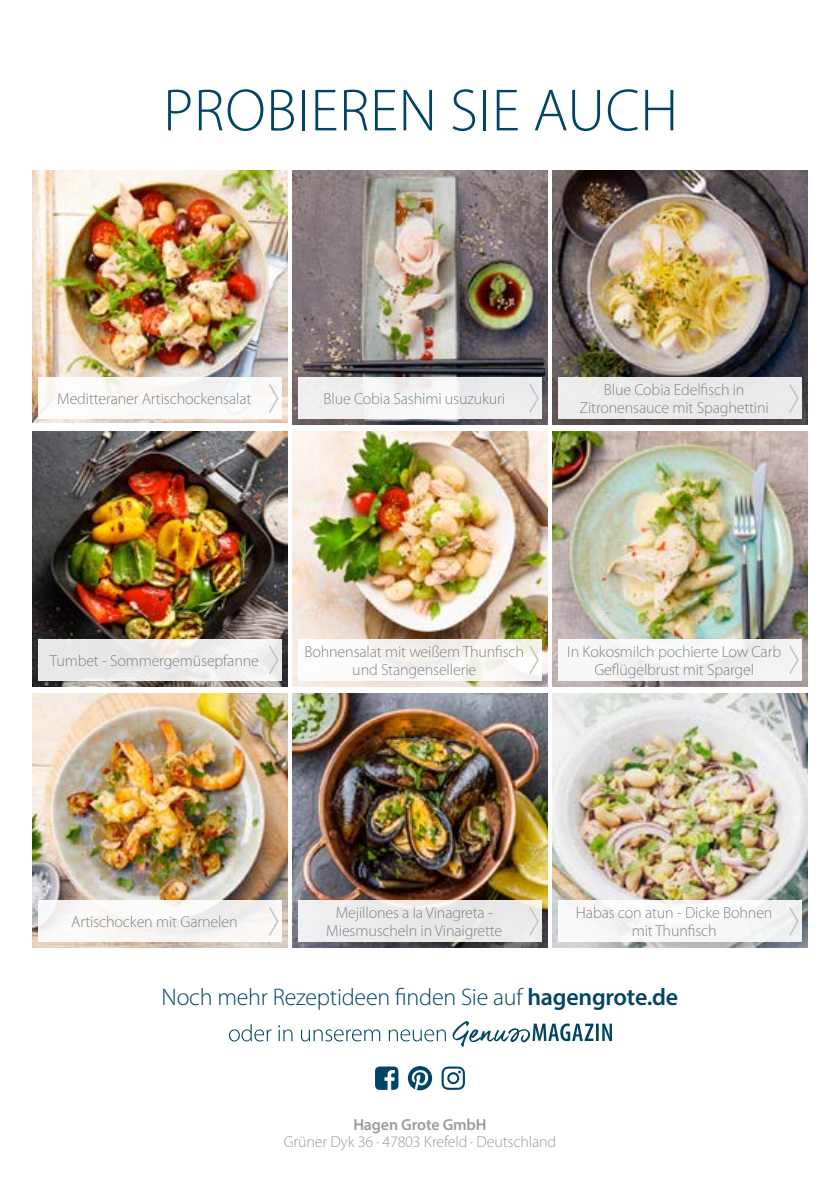
<style>
.page{position:relative;width:840px;height:1191px;background:#fff}
.page>*{position:absolute;margin:0;border:0;box-sizing:border-box;transform-origin:0 0}
.t1{font:300 60px "Myriad Pro";letter-spacing:.01em;color:#004565}
.t2{font:300 24px "Myriad Pro";letter-spacing:-.01em;color:#004565}
.t3{font:300 16px/18px "Myriad Pro";letter-spacing:-.01em;color:#7d8386;text-align:center}
.t4{font:300 16px "Myriad Pro";letter-spacing:-.01em;color:#979da0}
.t5{font:600 16px "Myriad Pro";letter-spacing:-.01em;color:#979da0}
.s1{font-weight:600}
</style>
<div class="page">
<img style="left:33px;top:170px;width:254px;height:252px">
<div style="left:38px;top:378px;width:243px;height:41px;background:#fbf9f8"></div>
<img style="left:33px;top:693px;width:254px;height:254px">
<div style="left:38px;top:900px;width:243px;height:42px;background:linear-gradient(to right,#faf8f6,#f4f3f1)"></div>
<img style="left:292px;top:693px;width:255px;height:254px">
<div style="left:298px;top:900px;width:243px;height:42px;background:#ebeaea"></div>
<img style="left:33px;top:431px;width:254px;height:255px">
<div style="left:38px;top:639px;width:243px;height:41px;background:linear-gradient(to right,#e5e5e4,#f4f2f1)"></div>
<img style="left:552px;top:431px;width:254px;height:255px">
<div style="left:558px;top:639px;width:243px;height:41px;background:#f6f4f4"></div>
<img style="left:292px;top:431px;width:255px;height:255px">
<div style="left:298px;top:639px;width:243px;height:41px;background:linear-gradient(to right,#fdfafa,#f4f2ed)"></div>
<img style="left:292px;top:170px;width:255px;height:255px">
<div style="left:298px;top:378px;width:243px;height:41px;background:#f0eeef"></div>
<img style="left:552px;top:693px;width:254px;height:254px">
<div style="left:558px;top:900px;width:243px;height:42px;background:#f7f7f7"></div>
<img style="left:552px;top:170px;width:254px;height:255px">
<div style="left:558px;top:378px;width:243px;height:41px;background:#ebebeb"></div>
<svg style="left:269px;top:384px;width:10px;height:29px"></svg>
<svg style="left:527px;top:643px;width:12px;height:33px"></svg>
<svg style="left:529px;top:384px;width:10px;height:29px"></svg>
<svg style="left:789px;top:384px;width:10px;height:29px"></svg>
<svg style="left:267px;top:643px;width:12px;height:33px"></svg>
<svg style="left:789px;top:645px;width:10px;height:29px"></svg>
<svg style="left:267px;top:905px;width:12px;height:32px"></svg>
<svg style="left:529px;top:905px;width:10px;height:31px"></svg>
<svg style="left:787px;top:905px;width:12px;height:31px"></svg>
<svg style="left:441px;top:1066px;width:23px;height:23px"></svg>
<svg style="left:407px;top:1066px;width:25px;height:24px"></svg>
<svg style="left:375px;top:1066px;width:23px;height:23px"></svg>
<svg style="left:229px;top:1021px;width:382px;height:25px"></svg>
<h1 class="t1" style="left:163px;top:74px;width:516px">PROBIEREN SIE AUCH</h1>
<p class="t3" style="left:57px;top:390px;width:196px">Meditteraner Artischockensalat</p>
<p class="t3" style="left:323px;top:390px;width:183px">Blue Cobia Sashimi usuzukuri</p>
<p class="t3" style="left:579px;top:381px;width:191px">Blue Cobia Edelfisch in<br>Zitronensauce mit Spaghettini</p>
<p class="t3" style="left:304px;top:642px;width:221px">Bohnensalat mit weißem Thunfisch und Stangensellerie</p>
<p class="t3" style="left:50px;top:651px;width:211px">Tumbet - Sommergemüsepfanne</p>
<p class="t3" style="left:567px;top:642px;width:215px">In Kokosmilch pochierte Low Carb<br>Geflügelbrust mit Spargel</p>
<p class="t3" style="left:71px;top:913px;width:168px">Artischocken mit Garnelen</p>
<p class="t3" style="left:326px;top:904px;width:177px">Mejillones a la Vinagreta -<br>Miesmuscheln in Vinaigrette</p>
<p class="t3" style="left:575px;top:904px;width:198px">Habas con atun - Dicke Bohnen mit Thunfisch</p>
<h2 class="t2" style="left:161px;top:982px;width:518px">Noch mehr Rezeptideen finden Sie auf <span class="s1">hagengrote.de</span></h2>
<p class="t5" style="left:353px;top:1114px;width:135px">Hagen Grote GmbH</p>
<p class="t4" style="left:283px;top:1131px;width:274px">Grüner Dyk 36 · 47803 Krefeld · Deutschland</p>
</div>
